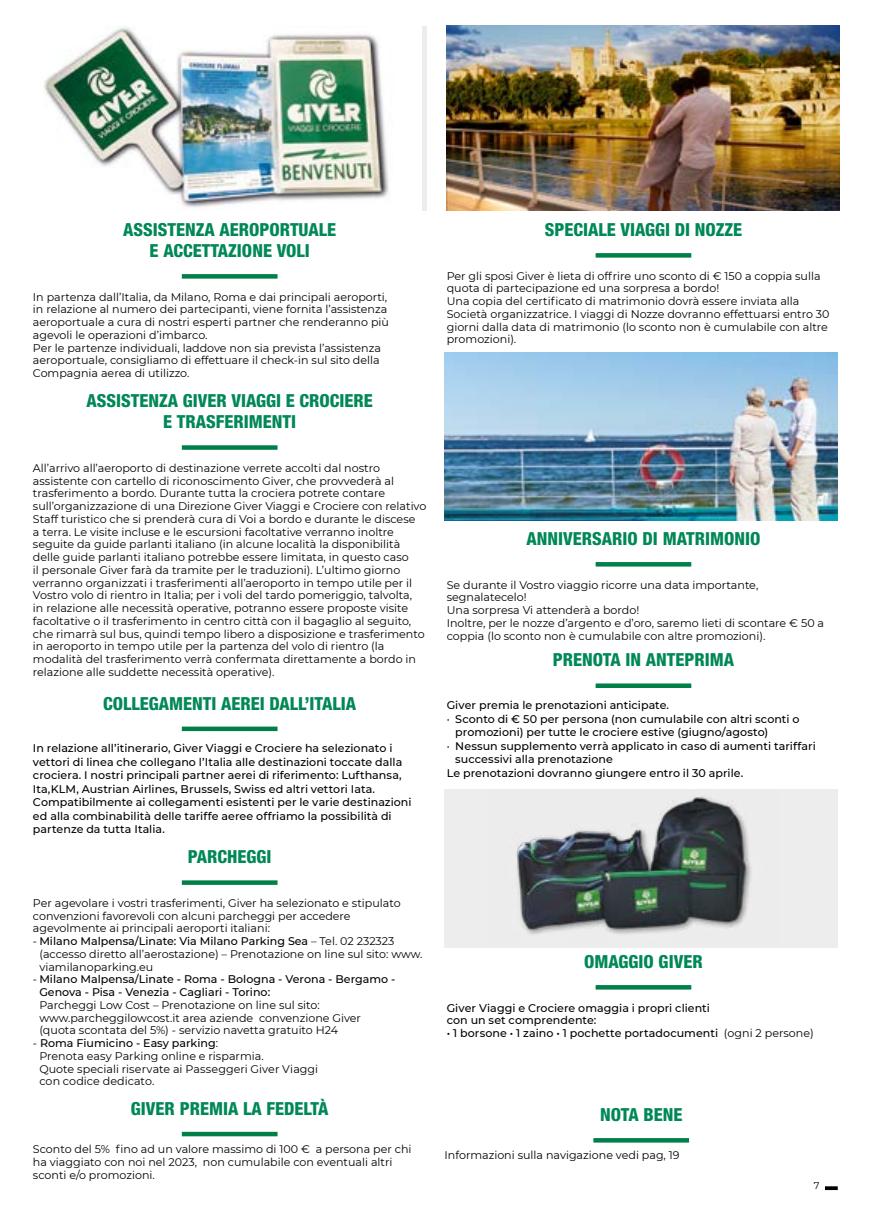
<style>
.page{position:relative;width:872px;height:1212px;background:#fff}
.page>*{position:absolute;margin:0;border:0;box-sizing:border-box;transform-origin:0 0}
.t1{font:800 condensed 18px/21px "Helvetica Neue LT Std";color:#008856;text-align:center}
.t2{font:11.1px/12.8px "Montserrat";color:#000}
.t3{font:500 11.1px/13.5px "Montserrat";letter-spacing:.005em;color:#000}
.t4{font:9.75px "Montserrat";color:#000}
.s1{font-weight:500}
.s2{font-weight:400}
</style>
<div class="page">
<svg style="left:825px;top:1186px;width:12px;height:4px"></svg>
<div style="left:444px;top:789px;width:393px;height:158px;background:#ededed"></div>
<img style="left:516px;top:796px;width:235px;height:139px">
<div style="left:595px;top:683px;width:96px;height:5px;background:#007f48"></div>
<svg style="left:595px;top:985px;width:96px;height:4px"></svg>
<div style="left:182px;top:274px;width:95px;height:5px;background:#007f48"></div>
<hr style="left:182px;top:1132px;width:95px;height:4px;background:#007f48">
<img style="left:44px;top:26px;width:345px;height:182px">
<div style="left:182px;top:445px;width:95px;height:5px;background:#007f48"></div>
<div style="left:182px;top:726px;width:95px;height:5px;background:#007f48"></div>
<div style="left:182px;top:880px;width:95px;height:5px;background:#007f48"></div>
<img style="left:447px;top:26px;width:393px;height:184px">
<div style="left:595px;top:253px;width:96px;height:5px;background:#007f48"></div>
<svg style="left:595px;top:562px;width:96px;height:4px"></svg>
<img style="left:444px;top:352px;width:393px;height:169px">
<svg style="left:593px;top:1138px;width:96px;height:4px"></svg>
<h1 class="t1" style="left:123px;top:219px;width:214px">ASSISTENZA AEROPORTUALE<br>E ACCETTAZIONE VOLI</h1>
<p class="t2" style="left:33px;top:290px;width:357px">In partenza dall’Italia, da Milano, Roma e dai principali aeroporti, in relazione al numero dei partecipanti, viene fornita l’assistenza aeroportuale a cura di nostri esperti partner che renderanno più agevoli le operazioni d’imbarco.<br>Per le partenze individuali, laddove non sia prevista l’assistenza aeroportuale, consigliamo di effettuare il check-in sul sito della Compagnia aerea di utilizzo.</p>
<h1 class="t1" style="left:86px;top:390px;width:288px">ASSISTENZA GIVER VIAGGI E CROCIERE<br>E TRASFERIMENTI</h1>
<p class="t2" style="left:33px;top:461px;width:395px">All’arrivo all’aeroporto di destinazione verrete accolti dal nostro assistente con cartello di riconoscimento Giver, che provvederà al trasferimento a bordo. Durante tutta la crociera potrete contare sull’organizzazione di una Direzione Giver Viaggi e Crociere con relativo Staff turistico che si prenderà cura di Voi a bordo e durante le discese<br>a terra. Le visite incluse e le escursioni facoltative verranno inoltre seguite da guide parlanti italiano (in alcune località la disponibilità delle guide parlanti italiano potrebbe essere limitata, in questo caso<br>il personale Giver farà da tramite per le traduzioni). L’ultimo giorno verranno organizzati i trasferimenti all’aeroporto in tempo utile per il Vostro volo di rientro in Italia; per i voli del tardo pomeriggio, talvolta,<br>in relazione alle necessità operative, potranno essere proposte visite facoltative o il trasferimento in centro città con il bagaglio al seguito, che rimarrà sul bus, quindi tempo libero a disposizione e trasferimento in aeroporto in tempo utile per la partenza del volo di rientro (la modalità del trasferimento verrà confermata direttamente a bordo in relazione alle suddette necessità operative).</p>
<h1 class="t1" style="left:103px;top:692px;width:255px">COLLEGAMENTI AEREI DALL’ITALIA</h1>
<p class="t3" style="left:33px;top:741px;width:380px">In relazione all’itinerario, Giver Viaggi e Crociere ha selezionato i vettori di linea che collegano l’Italia alle destinazioni toccate dalla crociera. I nostri principali partner aerei di riferimento: Lufthansa, Ita,KLM, Austrian Airlines, Brussels, Swiss ed altri vettori Iata.<br>Compatibilmente ai collegamenti esistenti per le varie destinazioni ed alla combinabilità delle tariffe aeree offriamo la possibilità di partenze da tutta Italia.</p>
<h1 class="t1" style="left:188px;top:846px;width:85px">PARCHEGGI</h1>
<p class="t2" style="left:33px;top:896px;width:369px">Per agevolare i vostri trasferimenti, Giver ha selezionato e stipulato convenzioni favorevoli con alcuni parcheggi per accedere agevolmente ai principali aeroporti italiani:</p>
<p class="t2" style="left:39px;top:934px;width:385px;text-indent:-6px">- <span class="s1">Milano Malpensa/Linate: Via Milano Parking Sea</span> – Tel. 02 232323 (accesso diretto all’aerostazione) – Prenotazione on line sul sito: www. viamilanoparking.eu</p>
<p class="t3" style="left:39px;top:972px;width:358px;line-height:12.8px;text-indent:-6px"><span class="s2">-</span> Milano Malpensa/Linate - Roma - Bologna - Verona - Bergamo -<br>Genova - Pisa - Venezia - Cagliari - Torino:</p>
<p class="t2" style="left:39px;top:998px;width:323px">Parcheggi Low Cost – Prenotazione on line sul sito: www.parcheggilowcost.it area aziende convenzione Giver (quota scontata del 5%) - servizio navetta gratuito H24</p>
<p class="t2" style="left:39px;top:1036px;width:280px;text-indent:-6px">- <span class="s1">Roma Fiumicino - Easy parking</span>:<br>Prenota easy Parking online e risparmia.<br>Quote speciali riservate ai Passeggeri Giver Viaggi con codice dedicato.</p>
<h1 class="t1" style="left:131px;top:1097px;width:199px">GIVER PREMIA LA FEDELTÀ</h1>
<p class="t2" style="left:33px;top:1142px;width:380px">Sconto del 5% fino ad un valore massimo di 100 € a persona per chi ha viaggiato con noi nel 2023, non cumulabile con eventuali altri sconti e/o promozioni.</p>
<h1 class="t1" style="left:545px;top:219px;width:199px">SPECIALE VIAGGI DI NOZZE</h1>
<p class="t2" style="left:447px;top:269px;width:384px">Per gli sposi Giver è lieta di offrire uno sconto di € 150 a coppia sulla quota di partecipazione ed una sorpresa a bordo!<br>Una copia del certificato di matrimonio dovrà essere inviata alla Società organizzatrice. I viaggi di Nozze dovranno effettuarsi entro 30 giorni dalla data di matrimonio (lo sconto non è cumulabile con altre promozioni).</p>
<h1 class="t1" style="left:526px;top:528px;width:235px">ANNIVERSARIO DI MATRIMONIO</h1>
<p class="t2" style="left:447px;top:578px;width:379px">Se durante il Vostro viaggio ricorre una data importante, segnalatecelo!<br>Una sorpresa Vi attenderà a bordo!<br>Inoltre, per le nozze d’argento e d’oro, saremo lieti di scontare € 50 a coppia (lo sconto non è cumulabile con altre promozioni).</p>
<h1 class="t1" style="left:553px;top:649px;width:183px">PRENOTA IN ANTEPRIMA</h1>
<p class="t3" style="left:447px;top:698px;width:224px">Giver premia le prenotazioni anticipate.</p>
<p class="t3" style="left:447px;top:711px;width:354px">· Sconto di € 50 per persona (non cumulabile con altri sconti o</p>
<p class="t3" style="left:455px;top:725px;width:314px">promozioni) per tutte le crociere estive (giugno/agosto)</p>
<p class="t3" style="left:447px;top:738px;width:370px">· Nessun supplemento verrà applicato in caso di aumenti tariffari</p>
<p class="t3" style="left:455px;top:752px;width:159px">successivi alla prenotazione</p>
<p class="t3" style="left:447px;top:765px;width:298px">Le prenotazioni dovranno giungere entro il 30 aprile.</p>
<h1 class="t1" style="left:584px;top:951px;width:120px">OMAGGIO GIVER</h1>
<p class="t3" style="left:447px;top:1001px;width:265px;line-height:12.8px">Giver Viaggi e Crociere omaggia i propri clienti con un set comprendente:</p>
<p class="t3" style="left:447px;top:1026px;width:368px">• 1 borsone • 1 zaino • 1 pochette portadocumenti <span class="s2">(ogni 2 persone)</span></p>
<h1 class="t1" style="left:600px;top:1104px;width:84px">NOTA BENE</h1>
<p class="t2" style="left:444px;top:1148px;width:237px">Informazioni sulla navigazione vedi pag, 19</p>
<p class="t4" style="left:814px;top:1179px;width:7px">7</p>
</div>
